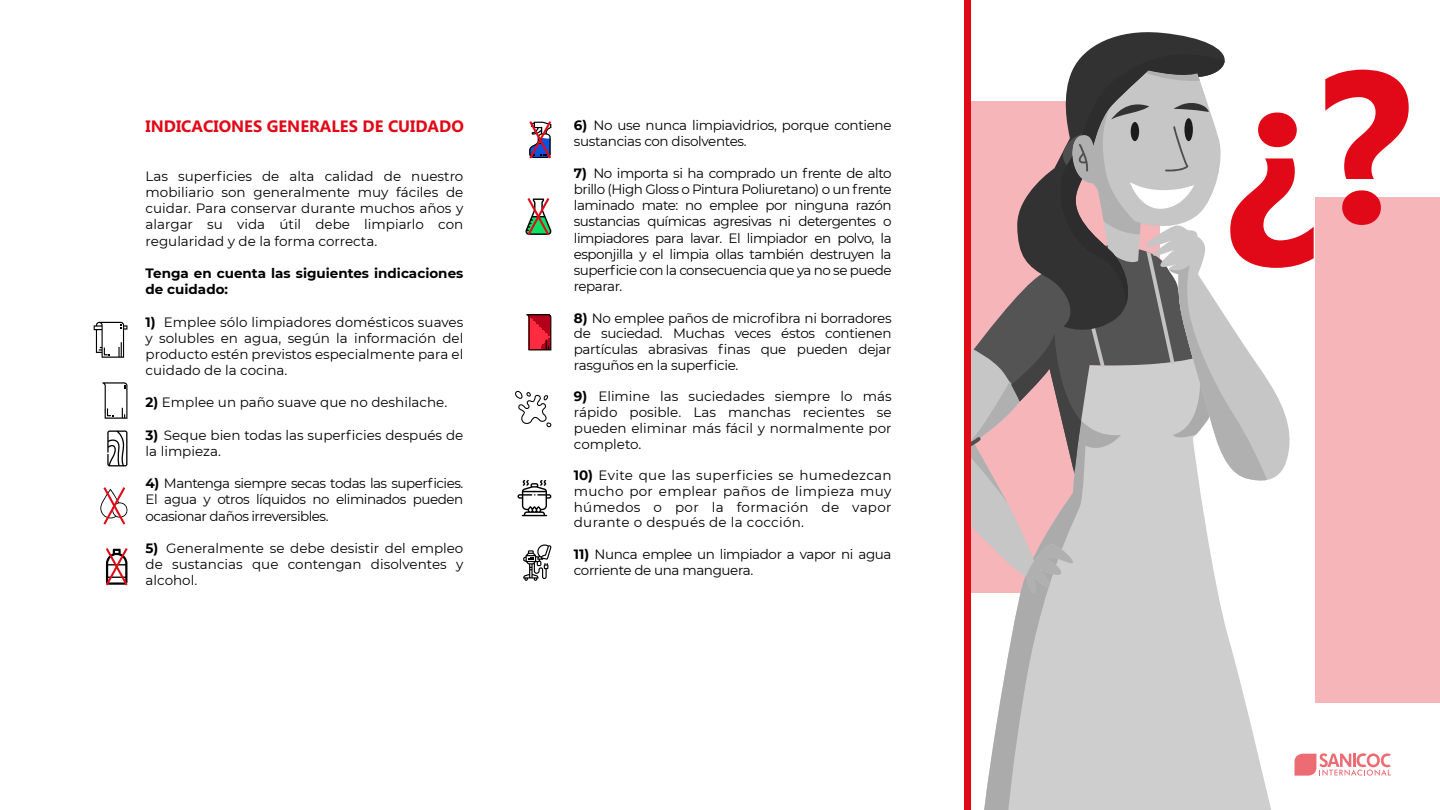
<style>
.page{position:relative;width:1440px;height:810px;background:#fff}
.page>*{position:absolute;margin:0;border:0;box-sizing:border-box;transform-origin:0 0}
.t1{font:700 16.5px "Microsoft Phags Pa";color:#e10917}
.t2{font:13.5px/16.2px "Montserrat";letter-spacing:-.01em;color:#000;text-align:justify}
.t3{font:13.5px/15.8px "Montserrat";letter-spacing:-.03em;color:#000}
.t4{font:700 13.5px/16.2px "Montserrat";color:#000}
.s1{font-weight:700}
</style>
<div class="page">
<svg style="left:526px;top:314px;width:25px;height:36px"></svg>
<div style="left:1315px;top:197px;width:125px;height:505px;background:#f6b5b9"></div>
<svg style="left:1121px;top:596px;width:150px;height:214px;fill:#cecece"></svg>
<svg style="left:984px;top:596px;width:137px;height:214px;background:#cdcdcd"></svg>
<svg style="left:1096px;top:32px;width:115px;height:13px"></svg>
<svg style="left:971px;top:45px;width:343px;height:551px"></svg>
<svg style="left:1325px;top:70px;width:84px;height:155px"></svg>
<div style="left:964px;top:0;width:7px;height:810px;background:#e10917"></div>
<svg style="left:1294px;top:753px;width:97px;height:23px"></svg>
<svg style="left:94px;top:322px;width:33px;height:36px"></svg>
<svg style="left:102px;top:382px;width:25px;height:37px"></svg>
<svg style="left:105px;top:548px;width:23px;height:38px"></svg>
<svg style="left:529px;top:121px;width:23px;height:38px"></svg>
<svg style="left:525px;top:198px;width:27px;height:38px"></svg>
<svg style="left:515px;top:391px;width:37px;height:36px"></svg>
<svg style="left:523px;top:544px;width:28px;height:37px"></svg>
<svg style="left:518px;top:480px;width:33px;height:36px"></svg>
<svg style="left:107px;top:430px;width:20px;height:36px"></svg>
<svg style="left:100px;top:487px;width:28px;height:38px"></svg>
<p class="t1" style="left:146px;top:115px;width:320px">INDICACIONES GENERALES DE CUIDADO</p>
<p class="t2" style="left:146px;top:167px;width:319px">Las superficies de alta calidad de nuestro mobiliario son generalmente muy fáciles de cuidar. Para conservar durante muchos años y alargar su vida útil debe limpiarlo con regularidad y de la forma correcta.</p>
<p class="t4" style="left:146px;top:264px;width:319px">Tenga en cuenta las siguientes indicaciones de cuidado:</p>
<p class="t2" style="left:146px;top:313px;width:319px"><span class="s1">1)</span> Emplee sólo limpiadores domésticos suaves y solubles en agua, según la información del producto estén previstos especialmente para el cuidado de la cocina.</p>
<p class="t2" style="left:146px;top:394px;width:303px"><span class="s1">2)</span> Emplee un paño suave que no deshilache.</p>
<p class="t2" style="left:146px;top:426px;width:319px"><span class="s1">3)</span> Seque bien todas las superficies después de la limpieza.</p>
<p class="t2" style="left:146px;top:475px;width:319px"><span class="s1">4)</span> Mantenga siempre secas todas las superficies.<br>El agua y otros líquidos no eliminados pueden ocasionar daños irreversibles.</p>
<p class="t2" style="left:146px;top:540px;width:319px"><span class="s1">5)</span> Generalmente se debe desistir del empleo de sustancias que contengan disolventes y alcohol.</p>
<p class="t2" style="left:574px;top:117px;width:319px;line-height:15.8px"><span class="s1">6)</span> No use nunca limpiavidrios, porque contiene sustancias con disolventes.</p>
<p class="t2" style="left:574px;top:164px;width:319px"><span class="s1">7)</span> No importa si ha comprado un frente de alto brillo (High Gloss o Pintura Poliuretano) o un frente laminado mate: no emplee por ninguna razón sustancias químicas agresivas ni detergentes o limpiadores para lavar. El limpiador en polvo, la esponjilla y el limpia ollas también destruyen la superficie con la consecuencia que ya no se puede reparar.</p>
<p class="t2" style="left:574px;top:309px;width:319px;line-height:15.8px"><span class="s1">8)</span> No emplee paños de microfibra ni borradores de suciedad. Muchas veces éstos contienen partículas abrasivas finas que pueden dejar rasguños en la superficie.</p>
<p class="t2" style="left:574px;top:388px;width:319px;line-height:15.8px"><span class="s1">9)</span> Elimine las suciedades siempre lo más rápido posible. Las manchas recientes se pueden eliminar más fácil y normalmente por completo.</p>
<p class="t2" style="left:574px;top:467px;width:319px;line-height:15.8px"><span class="s1">10)</span> Evite que las superficies se humedezcan mucho por emplear paños de limpieza muy húmedos o por la formación de vapor durante o después de la cocción.</p>
<p class="t3" style="left:574px;top:546px;width:319px"><span class="s1">11)</span> Nunca emplee un limpiador a vapor ni agua corriente de una manguera.</p>
</div>
